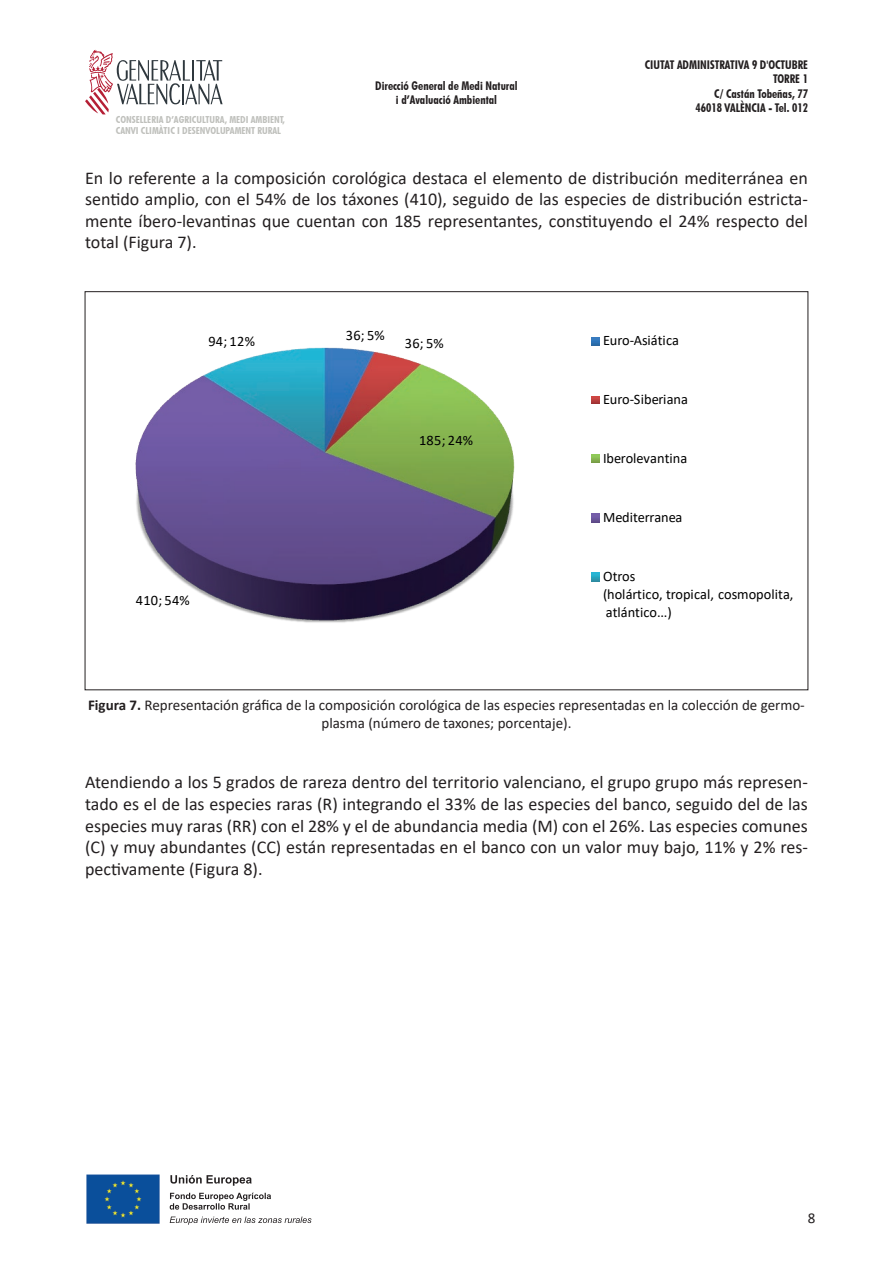
<style>
.page{position:relative;width:893px;height:1263px;background:#fff}
.page>*{position:absolute;margin:0;border:0;box-sizing:border-box;transform-origin:0 0}
.t1{font:18px/21.6px "Calibri";color:#231f20;text-align:justify}
.t2{font:15px/18px "Calibri";color:#231f20;text-align:center}
.t3{font:14.4px/17.9px "Calibri";color:#000001}
.t4{font:700 condensed 12px/14.4px "Futura BT";color:#231f20;text-align:center}
.t5{font:700 condensed 9.6px/11.6px "Futura BT";color:#bfc0bc;scale:1.06 1}
.s1{font-weight:700}
</style>
<div class="page">
<svg style="left:85px;top:50px;width:138px;height:64px"></svg>
<img style="left:86px;top:1174px;width:74px;height:50px">
<svg style="left:170px;top:1175px;width:82px;height:11px"></svg>
<svg style="left:170px;top:1193px;width:101px;height:17px"></svg>
<svg style="left:170px;top:1216px;width:142px;height:9px"></svg>
<img style="left:135px;top:347px;width:380px;height:276px">
<svg style="left:591px;top:337px;width:8px;height:8px"></svg>
<svg style="left:591px;top:396px;width:8px;height:8px"></svg>
<svg style="left:591px;top:455px;width:8px;height:8px"></svg>
<svg style="left:591px;top:514px;width:8px;height:8px"></svg>
<svg style="left:591px;top:573px;width:8px;height:8px"></svg>
<p class="t4" style="left:375px;top:78px;width:144px">Direcció General de Medi Natural i d’Avaluació Ambiental</p>
<p class="t4" style="left:645px;top:57px;width:165px;text-align:right">CIUTAT ADMINISTRATIVA 9 D'OCTUBRE<br>TORRE 1<br>C/ Castán Tobeñas, 77<br>46018 VALÈNCIA - Tel. 012</p>
<p class="t5" style="left:116px;top:113px;width:161px">CONSELLERIA D’AGRICULTURA, MEDI AMBIENT,<br>CANVI CLIMÀTIC I DESENVOLUPAMENT RURAL</p>
<p class="t1" style="left:85px;top:168px;width:724px">En lo referente a la composición corológica destaca el elemento de distribución mediterránea en sentido amplio, con el 54% de los táxones (410), seguido de las especies de distribución estricta&shy;mente íbero-levantinas que cuentan con 185 representantes, constituyendo el 24% respecto del total (Figura 7).</p>
<p class="t3" style="left:346px;top:327px;width:40px">36; 5%</p>
<p class="t3" style="left:208px;top:333px;width:48px">94; 12%</p>
<p class="t3" style="left:603px;top:332px;width:77px">Euro-Asiática</p>
<p class="t3" style="left:405px;top:335px;width:40px">36; 5%</p>
<p class="t3" style="left:136px;top:592px;width:56px">410; 54%</p>
<p class="t3" style="left:419px;top:432px;width:56px">185; 24%</p>
<p class="t3" style="left:603px;top:391px;width:86px">Euro-Siberiana</p>
<p class="t3" style="left:603px;top:450px;width:86px">Iberolevantina</p>
<p class="t3" style="left:603px;top:509px;width:81px">Mediterranea</p>
<p class="t3" style="left:603px;top:568px;width:192px">Otros<br>(holártico, tropical, cosmopolita, atlántico...)</p>
<p class="t2" style="left:88px;top:697px;width:718px"><span class="s1">Figura 7.</span> Representación gráfica de la composición corológica de las especies representadas en la colección de germo&shy;plasma (número de taxones; porcentaje).</p>
<p class="t1" style="left:85px;top:772px;width:724px">Atendiendo a los 5 grados de rareza dentro del territorio valenciano, el grupo grupo más represen&shy;tado es el de las especies raras (R) integrando el 33% de las especies del banco, seguido del de las especies muy raras (RR) con el 28% y el de abundancia media (M) con el 26%. Las especies comunes (C) y muy abundantes (CC) están representadas en el banco con un valor muy bajo, 11% y 2% res&shy;pectivamente (Figura 8).</p>
<p class="t2" style="left:808px;top:1210px;width:9px">8</p>
</div>
